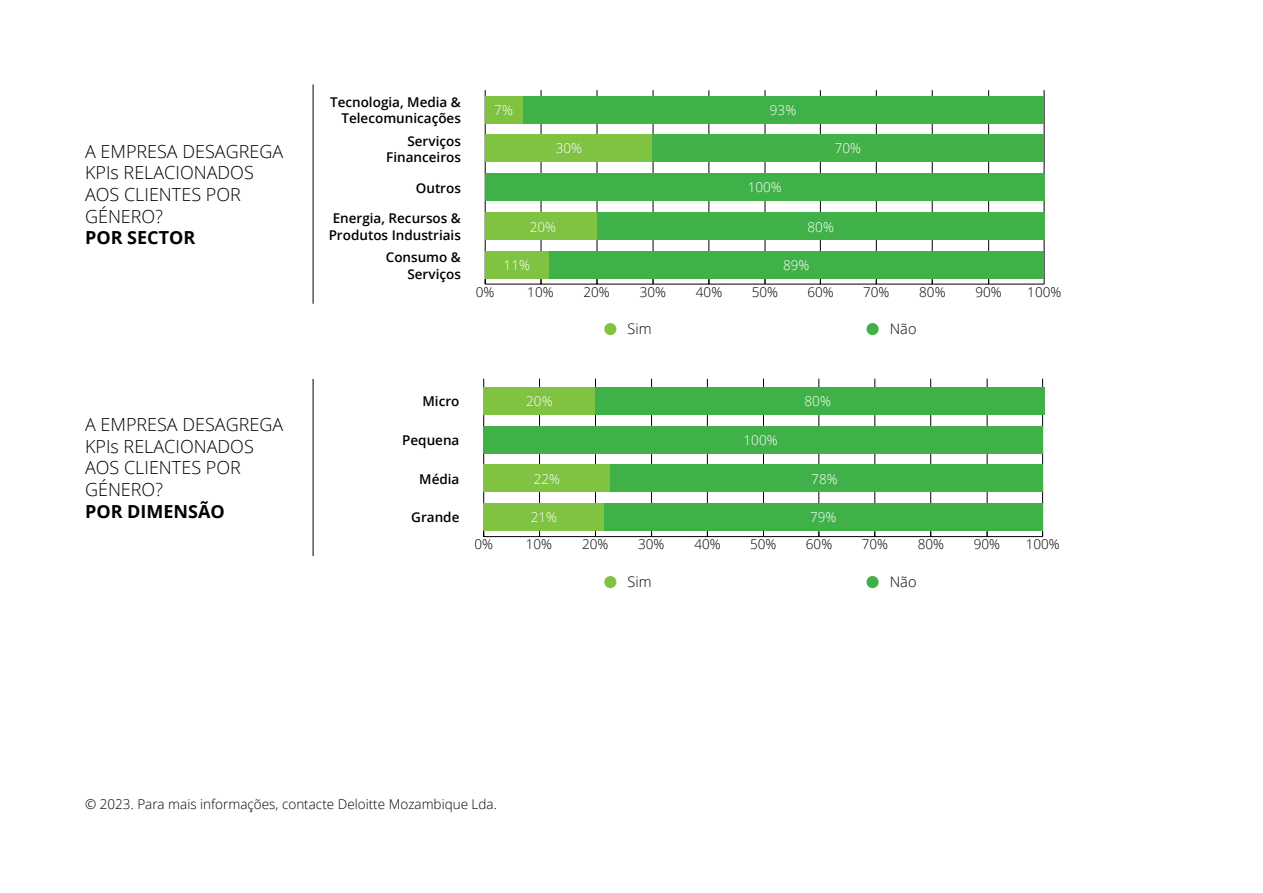
<style>
.page{position:relative;width:1263px;height:893px;background:#fff}
.page>*{position:absolute;margin:0;border:0;box-sizing:border-box;transform-origin:0 0}
.t1{font:300 18px/21.6px "Open Sans";color:#000}
.t2{font:300 14.55px "Open Sans";color:#000}
.t3{font:600 13.5px/16.2px "Open Sans";color:#000;text-align:right}
.t4{font:300 13.5px "Open Sans";color:#000}
.t5{font:300 13.5px "Open Sans";color:#fff}
.s1{font-weight:700}
</style>
<div class="page">
<hr style="left:541px;top:90px;width:1px;height:194px;background:#000">
<hr style="left:539px;top:379px;width:1px;height:158px;background:#000">
<hr style="left:597px;top:90px;width:1px;height:194px;background:#000">
<hr style="left:595px;top:379px;width:1px;height:158px;background:#000">
<hr style="left:653px;top:90px;width:1px;height:194px;background:#000">
<hr style="left:651px;top:379px;width:1px;height:158px;background:#000">
<hr style="left:709px;top:90px;width:1px;height:194px;background:#000">
<hr style="left:707px;top:379px;width:1px;height:158px;background:#000">
<hr style="left:765px;top:90px;width:1px;height:194px;background:#000">
<hr style="left:763px;top:379px;width:1px;height:158px;background:#000">
<hr style="left:820px;top:90px;width:1px;height:194px;background:#000">
<hr style="left:818px;top:379px;width:1px;height:158px;background:#000">
<hr style="left:876px;top:90px;width:1px;height:194px;background:#000">
<hr style="left:874px;top:379px;width:1px;height:158px;background:#000">
<hr style="left:932px;top:90px;width:1px;height:194px;background:#000">
<hr style="left:930px;top:379px;width:1px;height:158px;background:#000">
<hr style="left:988px;top:90px;width:1px;height:194px;background:#000">
<hr style="left:987px;top:379px;width:1px;height:158px;background:#000">
<hr style="left:1044px;top:90px;width:1px;height:194px;background:#000">
<hr style="left:1042px;top:379px;width:1px;height:158px;background:#000">
<hr style="left:313px;top:84px;width:1px;height:220px;background:#000">
<hr style="left:313px;top:379px;width:1px;height:177px;background:#000">
<hr style="left:485px;top:284px;width:559px;height:1px;background:#000">
<hr style="left:485px;top:90px;width:1px;height:194px;background:#000">
<hr style="left:484px;top:536px;width:559px;height:1px;background:#000">
<hr style="left:483px;top:379px;width:1px;height:158px;background:#000">
<div style="left:522px;top:96px;width:522px;height:27px;background:#40b149"></div>
<div style="left:485px;top:96px;width:37px;height:27px;background:#7fc241"></div>
<div style="left:485px;top:134px;width:167px;height:28px;background:#80c242"></div>
<div style="left:652px;top:134px;width:391px;height:28px;background:#43b049"></div>
<div style="left:484px;top:387px;width:111px;height:28px;background:#80c242"></div>
<div style="left:485px;top:173px;width:559px;height:28px;background:#40b149"></div>
<div style="left:485px;top:212px;width:115px;height:28px;background:#80c242"></div>
<div style="left:484px;top:464px;width:126px;height:28px;background:#80c242"></div>
<div style="left:597px;top:212px;width:447px;height:28px;background:#40b149"></div>
<div style="left:610px;top:464px;width:432px;height:28px;background:#40b149"></div>
<div style="left:483px;top:426px;width:559px;height:28px;background:#40b149"></div>
<div style="left:595px;top:387px;width:449px;height:28px;background:#40b149"></div>
<div style="left:549px;top:251px;width:495px;height:28px;background:#40b149"></div>
<div style="left:604px;top:503px;width:438px;height:28px;background:#40b149"></div>
<div style="left:485px;top:251px;width:64px;height:28px;background:#80c242"></div>
<div style="left:484px;top:503px;width:120px;height:28px;background:#80c242"></div>
<div style="left:604px;top:576px;width:12px;height:12px;background:#80c242;border-radius:50%"></div>
<div style="left:604px;top:323px;width:12px;height:12px;background:#80c242;border-radius:50%"></div>
<div style="left:866px;top:576px;width:13px;height:12px;background:#40b149;border-radius:50%"></div>
<div style="left:866px;top:323px;width:13px;height:12px;background:#40b149;border-radius:50%"></div>
<p class="t1" style="left:85px;top:140px;width:200px">A EMPRESA DESAGREGA<br>KPIs RELACIONADOS<br>AOS CLIENTES POR<br>GÉNERO?<br><span class="s1">POR SECTOR</span></p>
<p class="t1" style="left:85px;top:413px;width:200px">A EMPRESA DESAGREGA<br>KPIs RELACIONADOS<br>AOS CLIENTES POR<br>GÉNERO?<br><span class="s1">POR DIMENSÃO</span></p>
<p class="t3" style="left:330px;top:93px;width:132px">Tecnologia, Media &amp;<br>Telecomunicações</p>
<p class="t3" style="left:407px;top:132px;width:55px">Serviços</p>
<p class="t3" style="left:386px;top:148px;width:76px">Financeiros</p>
<p class="t3" style="left:416px;top:179px;width:47px">Outros</p>
<p class="t3" style="left:329px;top:210px;width:134px;text-align:left">Energia, Recursos &amp;<br>Produtos Industriais</p>
<p class="t3" style="left:386px;top:249px;width:77px">Consumo &amp;</p>
<p class="t3" style="left:407px;top:265px;width:55px">Serviços</p>
<p class="t5" style="left:494px;top:101px;width:20px">7%</p>
<p class="t5" style="left:770px;top:101px;width:28px">93%</p>
<p class="t5" style="left:556px;top:139px;width:28px">30%</p>
<p class="t5" style="left:835px;top:139px;width:28px">70%</p>
<p class="t5" style="left:530px;top:217px;width:28px">20%</p>
<p class="t4" style="left:476px;top:283px;width:20px">0%</p>
<p class="t5" style="left:504px;top:256px;width:28px">11%</p>
<p class="t4" style="left:527px;top:283px;width:28px">10%</p>
<p class="t4" style="left:583px;top:283px;width:28px">20%</p>
<p class="t4" style="left:640px;top:283px;width:28px">30%</p>
<p class="t2" style="left:628px;top:319px;width:26px">Sim</p>
<p class="t4" style="left:696px;top:283px;width:28px">40%</p>
<p class="t5" style="left:748px;top:178px;width:36px">100%</p>
<p class="t5" style="left:807px;top:217px;width:28px">80%</p>
<p class="t5" style="left:783px;top:256px;width:28px">89%</p>
<p class="t4" style="left:752px;top:283px;width:28px">50%</p>
<p class="t4" style="left:807px;top:283px;width:28px">60%</p>
<p class="t4" style="left:863px;top:283px;width:28px">70%</p>
<p class="t4" style="left:919px;top:283px;width:28px">80%</p>
<p class="t2" style="left:890px;top:319px;width:28px">Não</p>
<p class="t3" style="left:422px;top:393px;width:38px">Micro</p>
<p class="t3" style="left:402px;top:432px;width:59px">Pequena</p>
<p class="t3" style="left:419px;top:470px;width:42px">Média</p>
<p class="t3" style="left:411px;top:509px;width:50px">Grande</p>
<p class="t4" style="left:474px;top:535px;width:20px">0%</p>
<p class="t5" style="left:526px;top:392px;width:28px">20%</p>
<p class="t5" style="left:804px;top:392px;width:28px">80%</p>
<p class="t5" style="left:743px;top:431px;width:36px">100%</p>
<p class="t5" style="left:534px;top:469px;width:28px">22%</p>
<p class="t5" style="left:811px;top:469px;width:28px">78%</p>
<p class="t5" style="left:531px;top:508px;width:28px">21%</p>
<p class="t5" style="left:810px;top:508px;width:28px">79%</p>
<p class="t4" style="left:526px;top:535px;width:28px">10%</p>
<p class="t4" style="left:582px;top:535px;width:28px">20%</p>
<p class="t4" style="left:638px;top:535px;width:28px">30%</p>
<p class="t4" style="left:694px;top:535px;width:28px">40%</p>
<p class="t4" style="left:750px;top:535px;width:28px">50%</p>
<p class="t4" style="left:806px;top:535px;width:28px">60%</p>
<p class="t4" style="left:862px;top:535px;width:28px">70%</p>
<p class="t4" style="left:918px;top:535px;width:28px">80%</p>
<p class="t2" style="left:628px;top:572px;width:26px">Sim</p>
<p class="t2" style="left:890px;top:572px;width:28px">Não</p>
<p class="t4" style="left:975px;top:283px;width:28px">90%</p>
<p class="t4" style="left:1027px;top:283px;width:36px">100%</p>
<p class="t4" style="left:974px;top:535px;width:28px">90%</p>
<p class="t4" style="left:1026px;top:535px;width:36px">100%</p>
<p class="t4" style="left:85px;top:795px;width:413px">© 2023. Para mais informações, contacte Deloitte Mozambique Lda.</p>
</div>
